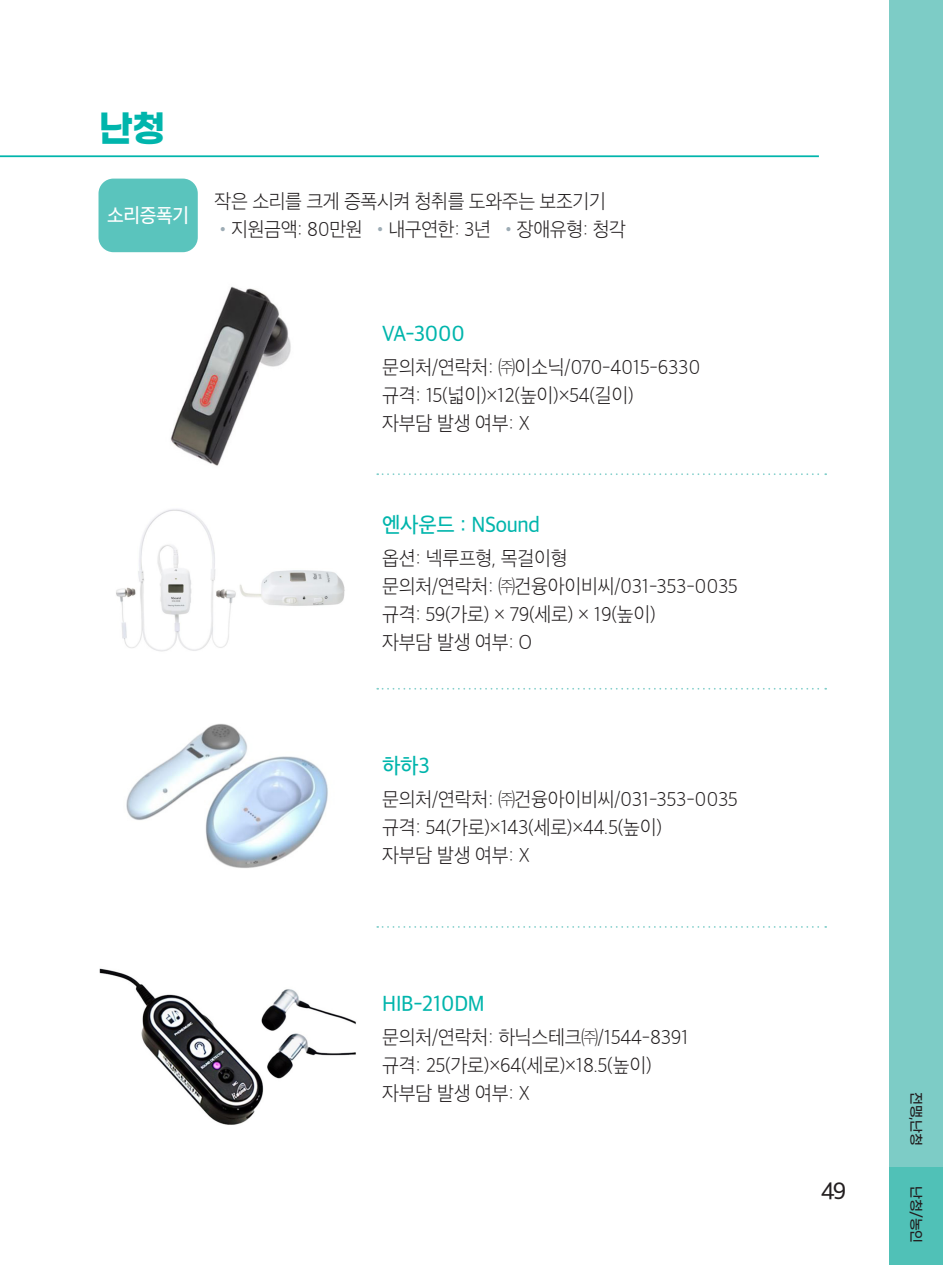
<style>
.page{position:relative;width:943px;height:1265px;background:#fff}
.page>*{position:absolute;margin:0;border:0;box-sizing:border-box;transform-origin:0 0}
.타이틀{font:700 36.93px "Gmarket Sans";color:#00b5ac;scale:.94 1}
.t1{font:22.75px "SD Gothic Neoa e Md";color:#231f20}
.제품명{font:21px "SD Gothic Neoa e Md";letter-spacing:-.01em;color:#00b5ac;scale:.95 1}
.내용{font:19.25px "SD Gothic Neoa b Ult Lt";letter-spacing:-.01em;color:#231f20;scale:.95 1}
.내용-2{font:19.25px "SD Gothic Neoa e Md";letter-spacing:-.02em;color:#fff;scale:.94 1}
.t2{font:500 14px "Gmarket Sans";letter-spacing:-.02em;color:#231f20;scale:.95 1}
.s1{color:#9dacb5}
</style>
<div class="page">
<div style="left:889px;top:0;width:54px;height:1168px;background:#7dccc6"></div>
<div style="left:889px;top:1168px;width:54px;height:97px;background:#50c1b7"></div>
<hr style="left:0;top:155px;width:819px;height:2px;background:#00b5ac">
<img style="left:170px;top:286px;width:121px;height:180px">
<img style="left:126px;top:724px;width:202px;height:144px">
<img style="left:116px;top:509px;width:229px;height:143px">
<img style="left:99px;top:968px;width:257px;height:157px">
<svg style="left:377px;top:473px;width:449px;height:2px"></svg>
<svg style="left:377px;top:688px;width:449px;height:2px"></svg>
<svg style="left:377px;top:926px;width:449px;height:2px"></svg>
<div style="left:98px;top:179px;width:100px;height:73px;background:#5ac4bd;border-radius:15px"></div>
<p class="타이틀" style="left:99px;top:108px;width:72px">난청</p>
<p class="내용-2" style="left:107px;top:206px;width:89px">소리증폭기</p>
<p class="내용" style="left:215px;top:192px;width:413px">작은 소리를 크게 증폭시켜 청취를 도와주는 보조기기</p>
<p class="내용" style="left:215px;top:220px;width:434px"><span class="s1">•</span>지원금액: 80만원 <span class="s1">•</span>내구연한: 3년 <span class="s1">•</span>장애유형: 청각</p>
<p class="제품명" style="left:382px;top:323px;width:89px">VA-3000</p>
<p class="내용" style="left:382px;top:358px;width:336px">문의처/연락처: ㈜이소닉/070-4015-6330</p>
<p class="내용" style="left:382px;top:386px;width:266px">규격: 15(넓이)×12(높이)×54(길이)</p>
<p class="내용" style="left:382px;top:414px;width:157px">자부담 발생 여부: X</p>
<p class="제품명" style="left:382px;top:514px;width:168px">엔사운드 : NSound</p>
<p class="내용" style="left:382px;top:549px;width:197px">옵션: 넥루프형, 목걸이형</p>
<p class="내용" style="left:382px;top:577px;width:376px">문의처/연락처: ㈜건융아이비씨/031-353-0035</p>
<p class="내용" style="left:382px;top:605px;width:289px">규격: 59(가로) × 79(세로) × 19(높이)</p>
<p class="내용" style="left:382px;top:633px;width:159px">자부담 발생 여부: O</p>
<p class="제품명" style="left:382px;top:755px;width:52px">하하3</p>
<p class="내용" style="left:382px;top:790px;width:376px">문의처/연락처: ㈜건융아이비씨/031-353-0035</p>
<p class="내용" style="left:382px;top:818px;width:296px">규격: 54(가로)×143(세로)×44.5(높이)</p>
<p class="내용" style="left:382px;top:846px;width:157px">자부담 발생 여부: X</p>
<p class="제품명" style="left:382px;top:993px;width:109px">HIB-210DM</p>
<p class="내용" style="left:382px;top:1028px;width:324px">문의처/연락처: 하닉스테크㈜/1544-8391</p>
<p class="내용" style="left:382px;top:1056px;width:285px">규격: 25(가로)×64(세로)×18.5(높이)</p>
<p class="내용" style="left:382px;top:1084px;width:157px">자부담 발생 여부: X</p>
<p class="t1" style="left:821px;top:1179px;width:27px">49</p>
<p class="t2" style="left:923px;top:1092px;width:58px;rotate:90deg">전맹,난청</p>
<p class="t2" style="left:923px;top:1186px;width:62px;rotate:90deg">난청/농인</p>
</div>
